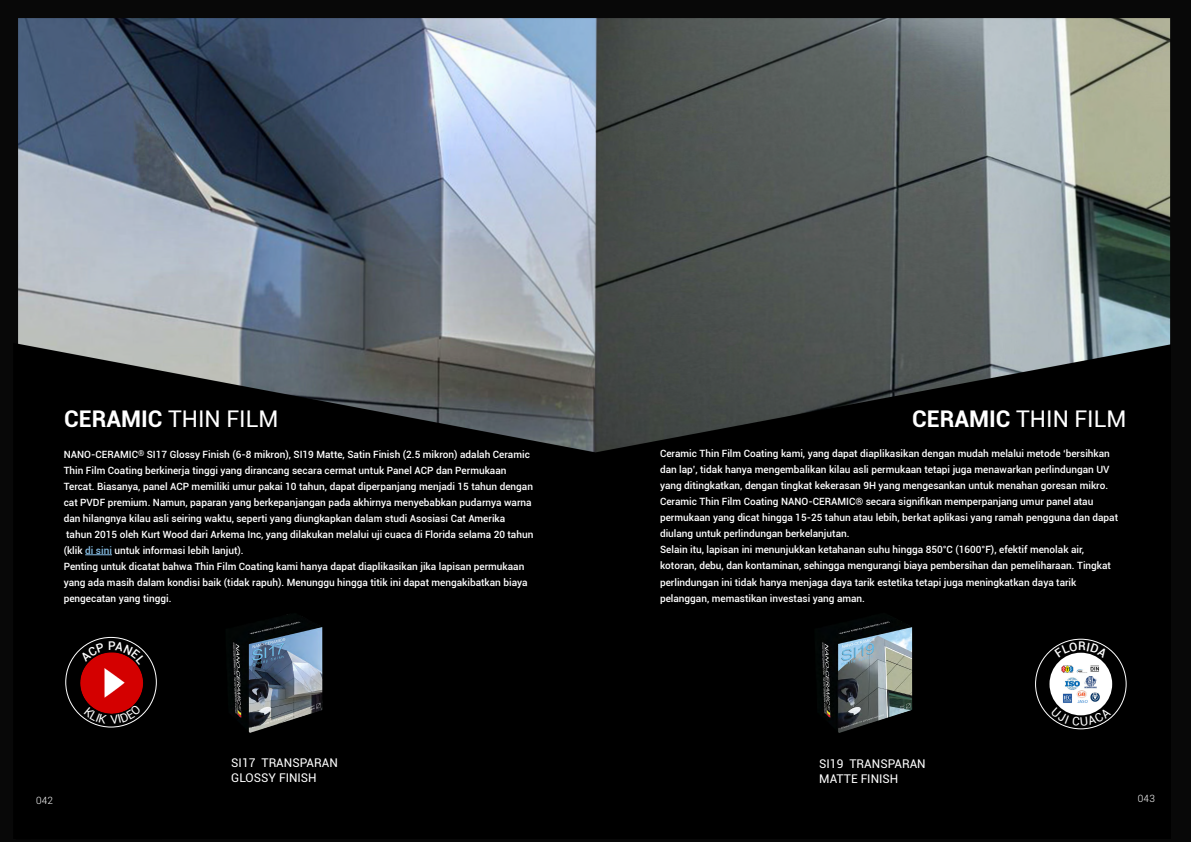
<style>
.page{position:relative;width:1191px;height:842px;background:#000}
.page>*{position:absolute;margin:0;border:0;box-sizing:border-box;transform-origin:0 0}
.t1{font:23px "Roboto";color:#fff}
.t2{font:12px/14.4px "Roboto";color:#fff}
.t3{font:500 10px/16px "Roboto";color:#fff}
.t4{font:300 10px "Roboto";letter-spacing:.03em;color:#fff}
.s1{font-weight:700}
.s2{color:#86bee5}
</style>
<div class="page">
<img style="left:18px;top:18px;width:1152px;height:149px">
<img style="left:18px;top:167px;width:1152px;height:563px">
<svg style="left:85px;top:554px;width:27px;height:1px"></svg>
<img style="left:204px;top:607px;width:132px;height:126px">
<svg style="left:66px;top:637px;width:90px;height:90px"></svg>
<img style="left:75px;top:648px;width:73px;height:70px">
<img style="left:802px;top:592px;width:140px;height:141px">
<div style="left:1035px;top:639px;width:91px;height:90px;background:#000;border-radius:50%"></div>
<div style="left:1049px;top:653px;width:63px;height:62px;background:#fff;border-radius:50%"></div>
<img style="left:1061px;top:665px;width:39px;height:38px">
<svg style="left:80px;top:642px;width:66px;height:22px"></svg>
<svg style="left:84px;top:705px;width:57px;height:19px"></svg>
<svg style="left:1054px;top:642px;width:53px;height:16px"></svg>
<svg style="left:1050px;top:707px;width:61px;height:19px"></svg>
<h1 class="t1" style="left:64px;top:405px;width:216px"><span class="s1">CERAMIC</span> THIN FILM</h1>
<p class="t3" style="left:64px;top:447px;width:471px">NANO-CERAMIC<sup>®</sup> SI17 Glossy Finish (6-8 mikron), SI19 Matte, Satin Finish (2.5 mikron) adalah Ceramic Thin Film Coating berkinerja tinggi yang dirancang secara cermat untuk Panel ACP dan Permukaan Tercat. Biasanya, panel ACP memiliki umur pakai 10 tahun, dapat diperpanjang menjadi 15 tahun dengan cat PVDF premium. Namun, paparan yang berkepanjangan pada akhirnya menyebabkan pudarnya warna dan hilangnya kilau asli seiring waktu, seperti yang diungkapkan dalam studi Asosiasi Cat Amerika tahun 2015 oleh Kurt Wood dari Arkema Inc, yang dilakukan melalui uji cuaca di Florida selama 20 tahun (klik <span class="s2">di sini</span> untuk informasi lebih lanjut).<br>Penting untuk dicatat bahwa Thin Film Coating kami hanya dapat diaplikasikan jika lapisan permukaan yang ada masih dalam kondisi baik (tidak rapuh). Menunggu hingga titik ini dapat mengakibatkan biaya pengecatan yang tinggi.</p>
<h1 class="t1" style="left:912px;top:405px;width:216px"><span class="s1">CERAMIC</span> THIN FILM</h1>
<p class="t3" style="left:660px;top:446px;width:459px">Ceramic Thin Film Coating kami, yang dapat diaplikasikan dengan mudah melalui metode ‘bersihkan dan lap’, tidak hanya mengembalikan kilau asli permukaan tetapi juga menawarkan perlindungan UV yang ditingkatkan, dengan tingkat kekerasan 9H yang mengesankan untuk menahan goresan mikro.<br>Ceramic Thin Film Coating NANO-CERAMIC® secara signifikan memperpanjang umur panel atau permukaan yang dicat hingga 15-25 tahun atau lebih, berkat aplikasi yang ramah pengguna dan dapat diulang untuk perlindungan berkelanjutan.<br>Selain itu, lapisan ini menunjukkan ketahanan suhu hingga 850°C (1600°F), efektif menolak air, kotoran, debu, dan kontaminan, sehingga mengurangi biaya pembersihan dan pemeliharaan. Tingkat perlindungan ini tidak hanya menjaga daya tarik estetika tetapi juga meningkatkan daya tarik pelanggan, memastikan investasi yang aman.</p>
<p class="t2" style="left:231px;top:756px;width:108px">SI17 TRANSPARAN<br>GLOSSY FINISH</p>
<p class="t2" style="left:819px;top:757px;width:108px">SI19 TRANSPARAN<br>MATTE FINISH</p>
<p class="t4" style="left:36px;top:795px;width:19px">042</p>
<p class="t4" style="left:1137px;top:793px;width:19px">043</p>
</div>
